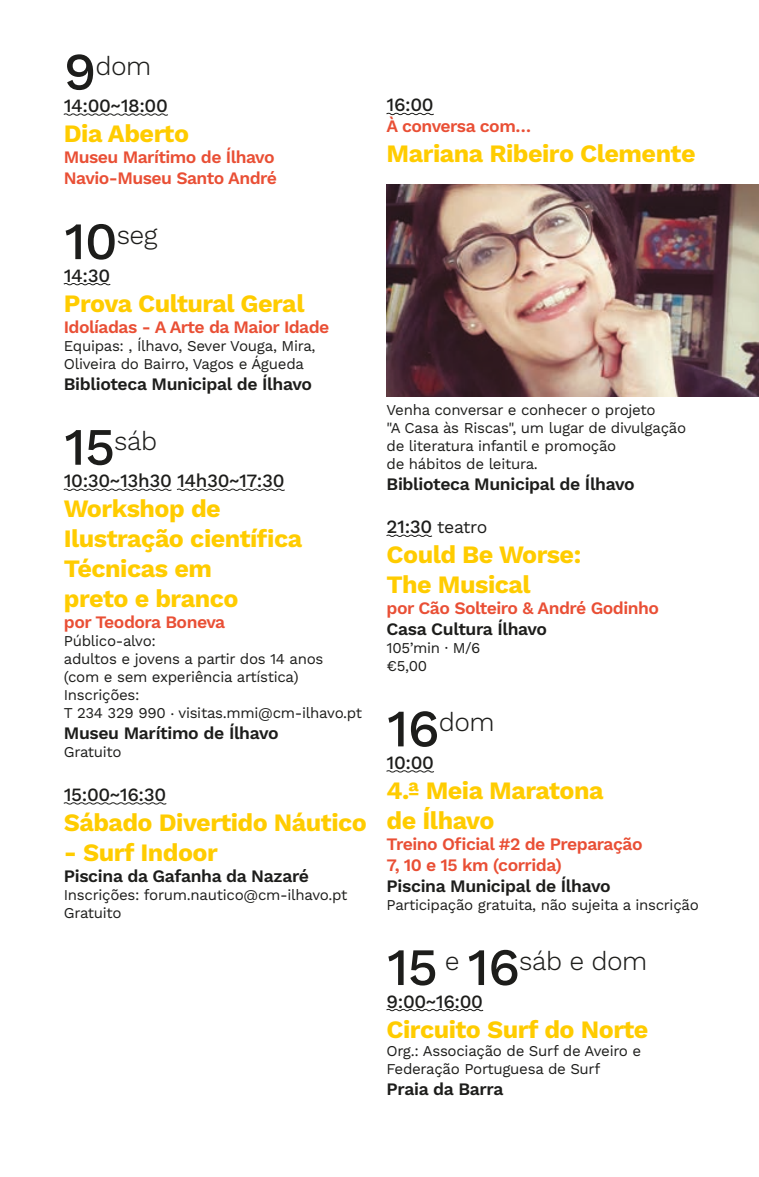
<style>
.page{position:relative;width:759px;height:1177px;background:#fff}
.page>*{position:absolute;margin:0;border:0;box-sizing:border-box;transform-origin:0 0}
.t1{font:300 26.25px "Work Sans";letter-spacing:-.02em;color:#1d1d1b}
.t2{font:700 25px/30px "Work Sans";letter-spacing:-.02em;color:#fc0}
.t3{font:500 18.75px "Work Sans";letter-spacing:-.02em;color:#1d1d1b}
.t4{font:600 17.5px/21px "Work Sans";letter-spacing:-.03em;color:#e94f35}
.t5{font:600 17.5px "Work Sans";letter-spacing:-.02em;color:#1d1d1b}
.t6{font:17.5px "Work Sans";letter-spacing:-.02em;color:#1d1d1b}
.t7{font:15px/18px "Work Sans";letter-spacing:-.02em;color:#1d1d1b}
.s1{font-weight:500;font-size:52.5px}
.s2{font-weight:500;font-size:18.75px}
</style>
<div class="page">
<svg style="left:63px;top:113px;width:105px;height:3px"></svg>
<svg style="left:63px;top:283px;width:48px;height:3px"></svg>
<svg style="left:63px;top:488px;width:222px;height:3px"></svg>
<svg style="left:63px;top:802px;width:104px;height:3px"></svg>
<svg style="left:386px;top:112px;width:48px;height:4px"></svg>
<svg style="left:386px;top:534px;width:46px;height:3px"></svg>
<svg style="left:386px;top:770px;width:48px;height:3px"></svg>
<svg style="left:386px;top:1008px;width:97px;height:3px"></svg>
<img style="left:386px;top:184px;width:372px;height:213px">
<h1 class="t1" style="left:64px;top:50px;width:89px"><span class="s1">9</span>dom</h1>
<p class="t3" style="left:64px;top:95px;width:105px">14:00~18:00</p>
<h2 class="t2" style="left:64px;top:120px;width:127px">Dia Aberto</h2>
<p class="t4" style="left:64px;top:147px;width:215px">Museu Marítimo de Ílhavo<br>Navio-Museu Santo André</p>
<h1 class="t1" style="left:64px;top:220px;width:95px"><span class="s1">10</span>seg</h1>
<p class="t3" style="left:64px;top:264px;width:48px">14:30</p>
<h2 class="t2" style="left:64px;top:289px;width:242px">Prova Cultural Geral</h2>
<p class="t4" style="left:64px;top:317px;width:267px">Idolíadas - A Arte da Maior Idade</p>
<p class="t7" style="left:64px;top:337px;width:253px">Equipas: , Ílhavo, Sever Vouga, Mira,<br>Oliveira do Bairro, Vagos e Águeda</p>
<p class="t5" style="left:64px;top:373px;width:249px">Biblioteca Municipal de Ílhavo</p>
<h1 class="t1" style="left:64px;top:425px;width:95px"><span class="s1">15</span>sáb</h1>
<p class="t3" style="left:64px;top:470px;width:222px">10:30~13h30 14h30~17:30</p>
<h2 class="t2" style="left:64px;top:495px;width:240px">Workshop de<br>Ilustração científica<br>Técnicas em<br>preto e branco</h2>
<p class="t4" style="left:64px;top:612px;width:163px">por Teodora Boneva</p>
<p class="t7" style="left:64px;top:633px;width:300px">Público-alvo:<br>adultos e jovens a partir dos 14 anos (com e sem experiência artística)<br>Inscrições:<br>T 234 329 990 . visitas.mmi@cm-ilhavo.pt</p>
<p class="t5" style="left:64px;top:723px;width:216px">Museu Marítimo de Ílhavo</p>
<p class="t7" style="left:64px;top:744px;width:59px">Gratuito</p>
<p class="t3" style="left:64px;top:783px;width:104px">15:00~16:30</p>
<h2 class="t2" style="left:64px;top:808px;width:304px">Sábado Divertido Náutico</h2>
<h2 class="t2" style="left:64px;top:838px;width:155px">- Surf Indoor</h2>
<p class="t5" style="left:64px;top:865px;width:247px">Piscina da Gafanha da Nazaré</p>
<p class="t7" style="left:64px;top:886px;width:285px">Inscrições: forum.nautico@cm-ilhavo.pt<br>Gratuito</p>
<p class="t3" style="left:386px;top:94px;width:49px">16:00</p>
<p class="t4" style="left:386px;top:117px;width:146px">À conversa com…</p>
<h2 class="t2" style="left:386px;top:140px;width:310px">Mariana Ribeiro Clemente</h2>
<p class="t7" style="left:386px;top:401px;width:301px">Venha conversar e conhecer o projeto<br>"A Casa às Riscas", um lugar de divulgação de literatura infantil e promoção<br>de hábitos de leitura.</p>
<p class="t5" style="left:386px;top:473px;width:249px">Biblioteca Municipal de Ílhavo</p>
<p class="t6" style="left:386px;top:517px;width:102px"><span class="s2">21:30</span> teatro</p>
<h2 class="t2" style="left:386px;top:541px;width:196px">Could Be Worse:<br>The Musical</h2>
<p class="t4" style="left:386px;top:598px;width:274px">por Cão Solteiro &amp; André Godinho</p>
<p class="t5" style="left:386px;top:619px;width:162px">Casa Cultura Ílhavo</p>
<p class="t7" style="left:386px;top:640px;width:95px">105’min ∙ M/6 €5,00</p>
<h1 class="t1" style="left:386px;top:707px;width:110px"><span class="s1">16</span>dom</h1>
<p class="t3" style="left:386px;top:751px;width:49px">10:00</p>
<h2 class="t2" style="left:386px;top:776px;width:218px">4.ª Meia Maratona de Ílhavo</h2>
<p class="t4" style="left:386px;top:834px;width:257px">Treino Oficial #2 de Preparação<br>7, 10 e 15 km (corrida)</p>
<p class="t5" style="left:386px;top:875px;width:225px">Piscina Municipal de Ílhavo</p>
<p class="t7" style="left:386px;top:896px;width:313px">Participação gratuita, não sujeita a inscrição</p>
<h1 class="t1" style="left:386px;top:945px;width:262px"><span class="s1">15</span> e <span class="s1">16</span>sáb e dom</h1>
<p class="t3" style="left:386px;top:990px;width:98px">9:00~16:00</p>
<h2 class="t2" style="left:386px;top:1015px;width:263px">Circuito Surf do Norte</h2>
<p class="t7" style="left:386px;top:1042px;width:256px">Org.: Associação de Surf de Aveiro e<br>Federação Portuguesa de Surf</p>
<p class="t5" style="left:386px;top:1078px;width:118px">Praia da Barra</p>
</div>
